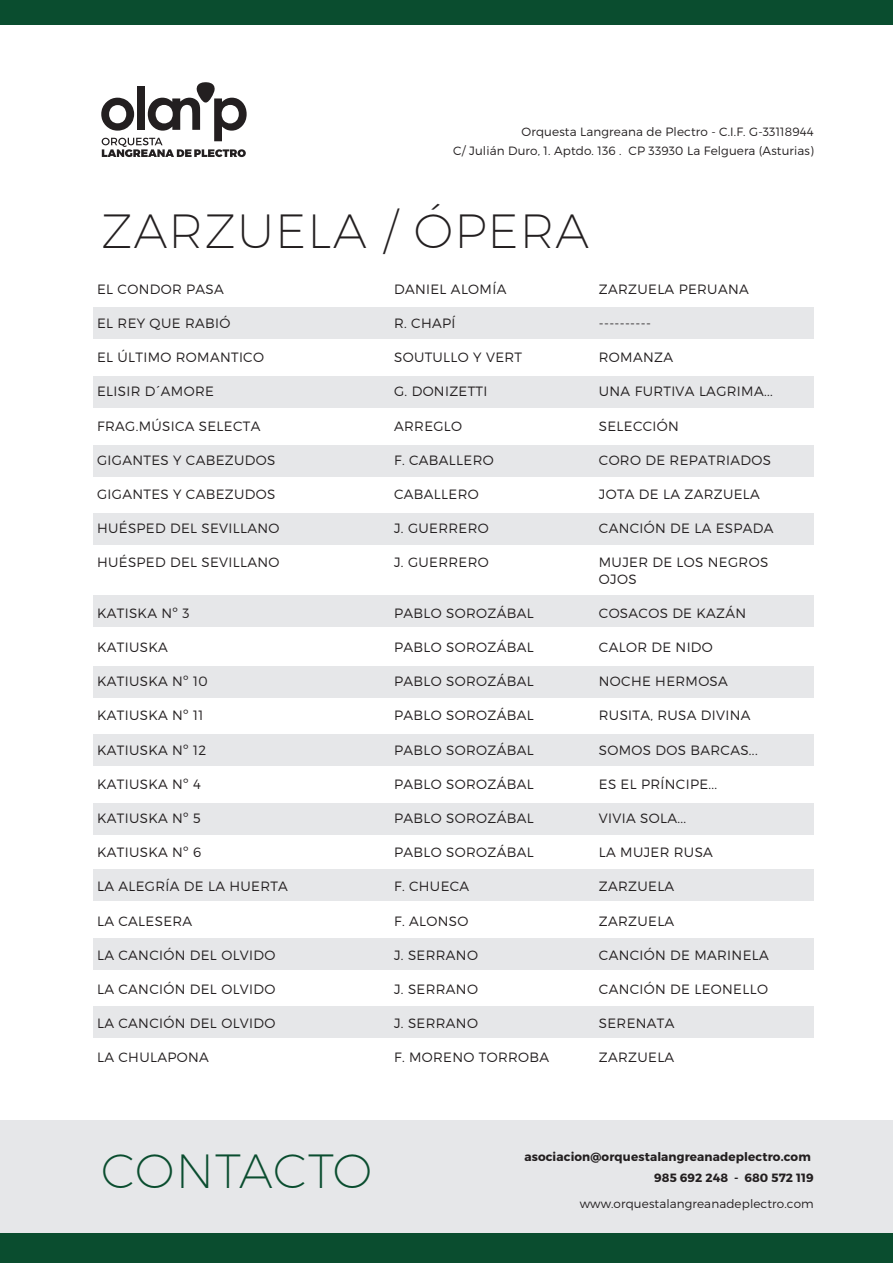
<style>
.page{position:relative;width:893px;height:1263px;background:#fff}
.page>*{position:absolute;margin:0;border:0;box-sizing:border-box;transform-origin:0 0}
.t1{font:200 48px "Montserrat";letter-spacing:.025em;color:#231f20}
.t2{font:200 48px "Montserrat";letter-spacing:.01em;color:#0a4d2f}
.t3{font:300 13.5px/16.2px "Montserrat";letter-spacing:.025em;color:#231f20}
.t4{font:300 12px "Montserrat";letter-spacing:.01em;color:#231f20}
.t5{font:700 12px "Montserrat";letter-spacing:.01em;color:#231f20}
</style>
<div class="page">
<div style="left:93px;top:307px;width:721px;height:32px;background:#e6e7e9"></div>
<div style="left:93px;top:376px;width:721px;height:32px;background:#e6e7e9"></div>
<div style="left:93px;top:445px;width:721px;height:32px;background:#e6e7e9"></div>
<div style="left:93px;top:595px;width:721px;height:32px;background:#e6e7e9"></div>
<div style="left:93px;top:513px;width:721px;height:32px;background:#e6e7e9"></div>
<div style="left:93px;top:666px;width:721px;height:32px;background:#e6e7e9"></div>
<div style="left:93px;top:734px;width:721px;height:32px;background:#e6e7e9"></div>
<div style="left:93px;top:803px;width:721px;height:32px;background:#e6e7e9"></div>
<div style="left:93px;top:870px;width:721px;height:31px;background:#e6e7e9"></div>
<div style="left:93px;top:939px;width:721px;height:31px;background:#e6e7e9"></div>
<div style="left:93px;top:1006px;width:721px;height:32px;background:#e6e7e9"></div>
<svg style="left:101px;top:82px;width:146px;height:75px"></svg>
<div style="left:0;top:0;width:893px;height:25px;background:#0a4d2f"></div>
<div style="left:0;top:1121px;width:893px;height:128px;background:#e6e7e9"></div>
<div style="left:0;top:1233px;width:893px;height:30px;background:#0a4d2f"></div>
<p class="t4" style="left:522px;top:124px;width:294px">Orquesta Langreana de Plectro - C.I.F. G-33118944</p>
<p class="t4" style="left:453px;top:143px;width:362px">C/ Julián Duro, 1. Aptdo. 136 . CP 33930 La Felguera (Asturias)</p>
<h1 class="t1" style="left:101px;top:202px;width:489px">ZARZUELA / ÓPERA</h1>
<p class="t3" style="left:97px;top:281px;width:128px">EL CONDOR PASA</p>
<p class="t3" style="left:97px;top:315px;width:135px">EL REY QUE RABIÓ</p>
<p class="t3" style="left:97px;top:349px;width:168px">EL ÚLTIMO ROMANTICO</p>
<p class="t3" style="left:97px;top:383px;width:118px">ELISIR D´AMORE</p>
<p class="t3" style="left:97px;top:418px;width:165px">FRAG.MÚSICA SELECTA</p>
<p class="t3" style="left:97px;top:452px;width:180px">GIGANTES Y CABEZUDOS</p>
<p class="t3" style="left:97px;top:486px;width:180px">GIGANTES Y CABEZUDOS</p>
<p class="t3" style="left:97px;top:520px;width:184px">HUÉSPED DEL SEVILLANO</p>
<p class="t3" style="left:97px;top:554px;width:184px">HUÉSPED DEL SEVILLANO</p>
<p class="t3" style="left:97px;top:605px;width:94px">KATISKA Nº 3</p>
<p class="t3" style="left:97px;top:639px;width:72px">KATIUSKA</p>
<p class="t3" style="left:97px;top:673px;width:112px">KATIUSKA Nº 10</p>
<p class="t3" style="left:97px;top:707px;width:108px">KATIUSKA Nº 11</p>
<p class="t3" style="left:97px;top:741px;width:111px">KATIUSKA Nº 12</p>
<p class="t3" style="left:97px;top:776px;width:105px">KATIUSKA Nº 4</p>
<p class="t3" style="left:97px;top:810px;width:105px">KATIUSKA Nº 5</p>
<p class="t3" style="left:97px;top:844px;width:106px">KATIUSKA Nº 6</p>
<p class="t3" style="left:97px;top:878px;width:192px">LA ALEGRÍA DE LA HUERTA</p>
<p class="t3" style="left:97px;top:912px;width:97px">LA CALESERA</p>
<p class="t3" style="left:97px;top:947px;width:180px">LA CANCIÓN DEL OLVIDO</p>
<p class="t3" style="left:97px;top:981px;width:180px">LA CANCIÓN DEL OLVIDO</p>
<p class="t3" style="left:97px;top:1015px;width:180px">LA CANCIÓN DEL OLVIDO</p>
<p class="t3" style="left:97px;top:1049px;width:113px">LA CHULAPONA</p>
<p class="t3" style="left:394px;top:281px;width:114px">DANIEL ALOMÍA</p>
<p class="t3" style="left:394px;top:315px;width:63px">R. CHAPÍ</p>
<p class="t3" style="left:394px;top:349px;width:130px">SOUTULLO Y VERT</p>
<p class="t3" style="left:394px;top:383px;width:95px">G. DONIZETTI</p>
<p class="t3" style="left:394px;top:417px;width:70px">ARREGLO</p>
<p class="t3" style="left:394px;top:452px;width:101px">F. CABALLERO</p>
<p class="t3" style="left:394px;top:486px;width:86px">CABALLERO</p>
<p class="t3" style="left:394px;top:520px;width:96px">J. GUERRERO</p>
<p class="t3" style="left:394px;top:554px;width:96px">J. GUERRERO</p>
<p class="t3" style="left:394px;top:605px;width:141px">PABLO SOROZÁBAL</p>
<p class="t3" style="left:394px;top:639px;width:141px">PABLO SOROZÁBAL</p>
<p class="t3" style="left:394px;top:673px;width:141px">PABLO SOROZÁBAL</p>
<p class="t3" style="left:394px;top:707px;width:141px">PABLO SOROZÁBAL</p>
<p class="t3" style="left:394px;top:741px;width:141px">PABLO SOROZÁBAL</p>
<p class="t3" style="left:394px;top:776px;width:141px">PABLO SOROZÁBAL</p>
<p class="t3" style="left:394px;top:810px;width:141px">PABLO SOROZÁBAL</p>
<p class="t3" style="left:394px;top:844px;width:141px">PABLO SOROZÁBAL</p>
<p class="t3" style="left:394px;top:878px;width:77px">F. CHUECA</p>
<p class="t3" style="left:394px;top:912px;width:76px">F. ALONSO</p>
<p class="t3" style="left:394px;top:947px;width:85px">J. SERRANO</p>
<p class="t3" style="left:394px;top:981px;width:85px">J. SERRANO</p>
<p class="t3" style="left:394px;top:1015px;width:85px">J. SERRANO</p>
<p class="t3" style="left:394px;top:1049px;width:157px">F. MORENO TORROBA</p>
<p class="t3" style="left:599px;top:281px;width:151px">ZARZUELA PERUANA</p>
<p class="t3" style="left:599px;top:315px;width:54px">----------</p>
<p class="t3" style="left:599px;top:349px;width:76px">ROMANZA</p>
<p class="t3" style="left:599px;top:383px;width:175px">UNA FURTIVA LAGRIMA...</p>
<p class="t3" style="left:599px;top:417px;width:82px">SELECCIÓN</p>
<p class="t3" style="left:599px;top:452px;width:174px">CORO DE REPATRIADOS</p>
<p class="t3" style="left:599px;top:486px;width:163px">JOTA DE LA ZARZUELA</p>
<p class="t3" style="left:599px;top:520px;width:176px">CANCIÓN DE LA ESPADA</p>
<p class="t3" style="left:599px;top:554px;width:171px">MUJER DE LOS NEGROS<br>OJOS</p>
<p class="t3" style="left:599px;top:605px;width:149px">COSACOS DE KAZÁN</p>
<p class="t3" style="left:599px;top:639px;width:116px">CALOR DE NIDO</p>
<p class="t3" style="left:599px;top:673px;width:131px">NOCHE HERMOSA</p>
<p class="t3" style="left:599px;top:707px;width:153px">RUSITA, RUSA DIVINA</p>
<p class="t3" style="left:599px;top:741px;width:160px">SOMOS DOS BARCAS...</p>
<p class="t3" style="left:599px;top:775px;width:120px">ES EL PRÍNCIPE...</p>
<p class="t3" style="left:599px;top:810px;width:89px">VIVIA SOLA...</p>
<p class="t3" style="left:599px;top:844px;width:116px">LA MUJER RUSA</p>
<p class="t3" style="left:599px;top:878px;width:77px">ZARZUELA</p>
<p class="t3" style="left:599px;top:912px;width:77px">ZARZUELA</p>
<p class="t3" style="left:599px;top:946px;width:171px">CANCIÓN DE MARINELA</p>
<p class="t3" style="left:599px;top:981px;width:171px">CANCIÓN DE LEONELLO</p>
<p class="t3" style="left:599px;top:1015px;width:77px">SERENATA</p>
<p class="t3" style="left:599px;top:1049px;width:77px">ZARZUELA</p>
<h1 class="t2" style="left:101px;top:1141px;width:272px">CONTACTO</h1>
<p class="t5" style="left:524px;top:1149px;width:288px">asociacion@orquestalangreanadeplectro.com</p>
<p class="t5" style="left:654px;top:1170px;width:161px">985 692 248 - 680 572 119</p>
<p class="t4" style="left:580px;top:1196px;width:236px">www.orquestalangreanadeplectro.com</p>
</div>
